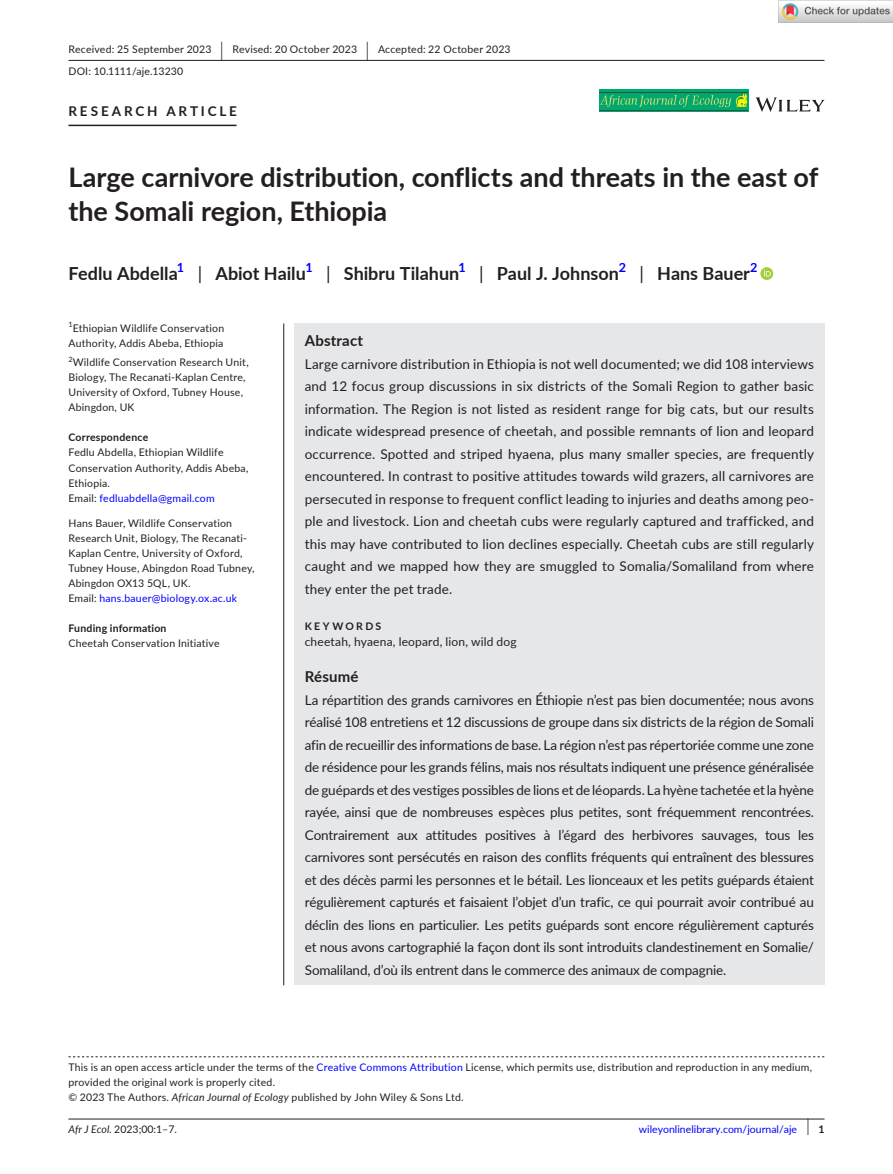
<style>
.page{position:relative;width:893px;height:1174px;background:#fff}
.page>*{position:absolute;margin:0;border:0;box-sizing:border-box;transform-origin:0 0}
.t1{font:700 27px/34.5px "Lato";color:#231f20}
.t2{font:700 18px "Lato";color:#231f20}
.t3{font:700 15px "Lato";letter-spacing:.01em;color:#231f20}
.t4{font:13.5px/22.5px "Lato";color:#231f20;text-align:justify}
.t5{font:700 13.5px "Lato";letter-spacing:.21em;color:#231f20}
.t6{font:700 12.6px "Lato";color:#00f}
.t7{font:12px "Lato";letter-spacing:.015em;color:#231f20}
.t8{font:10.5px/15px "Lato";letter-spacing:.02em;color:#231f20}
.t9{font:10.5px "Lato";color:#00f}
.t10{font:700 10.5px "Lato";letter-spacing:.02em;color:#231f20}
.t11{font:700 10.5px "Lato";letter-spacing:.22em;color:#231f20}
.t12{font:7.35px "Lato";color:#231f20}
.s1{font-size:19.65px}
.s2{font-weight:400}
.s3{color:#00f}
.s4{font-style:italic}
.s5{font-size:17.4px;color:#231f20}
.s6{font-weight:700;color:#231f20}
</style>
<div class="page">
<hr style="left:68px;top:1118px;width:756px;height:1px;background:#231f20">
<svg style="left:756px;top:97px;width:68px;height:15px"></svg>
<img style="left:599px;top:90px;width:149px;height:22px">
<svg style="left:736px;top:95px;width:11px;height:12px"></svg>
<hr style="left:599px;top:92px;width:149px;height:1px;background:#295245">
<hr style="left:599px;top:110px;width:149px;height:1px;background:#295245">
<hr style="left:68px;top:60px;width:756px;height:1px;background:#231f20">
<hr style="left:68px;top:125px;width:169px;height:1px;background:#231f20">
<svg style="left:760px;top:267px;width:13px;height:13px"></svg>
<svg style="left:764px;top:269px;width:7px;height:7px"></svg>
<div style="left:294px;top:323px;width:530px;height:662px;background:#e6e7e9"></div>
<hr style="left:283px;top:323px;width:1px;height:662px;background:#231f20">
<svg style="left:68px;top:1056px;width:756px;height:1px"></svg>
<img style="left:779px;top:0;width:114px;height:23px">
<p class="t8" style="left:68px;top:38px;width:444px;line-height:21.8px">Received: 25 September 2023 <span class="s1">|</span> Revised: 20 October 2023 <span class="s1">|</span> Accepted: 22 October 2023<br>DOI: 10.1111/aje.13230</p>
<p class="t5" style="left:68px;top:101px;width:170px">RESEARCH ARTICLE</p>
<h1 class="t1" style="left:68px;top:159px;width:751px">Large carnivore distribution, conflicts and threats in the east of the Somali region, Ethiopia</h1>
<h2 class="t2" style="left:68px;top:260px;width:111px">Fedlu Abdella</h2>
<p class="t6" style="left:177px;top:258px;width:9px">1</p>
<h2 class="t2" style="left:198px;top:260px;width:110px"><span class="s2">|</span> Abiot Hailu</h2>
<p class="t6" style="left:305px;top:258px;width:9px">1</p>
<h2 class="t2" style="left:326px;top:260px;width:135px"><span class="s2">|</span> Shibru Tilahun</h2>
<p class="t6" style="left:458px;top:258px;width:9px">1</p>
<h2 class="t2" style="left:479px;top:260px;width:141px"><span class="s2">|</span> Paul J. Johnson</h2>
<p class="t6" style="left:619px;top:258px;width:9px">2</p>
<h2 class="t2" style="left:639px;top:260px;width:112px"><span class="s2">|</span> Hans Bauer</h2>
<p class="t6" style="left:750px;top:258px;width:9px">2</p>
<p class="t12" style="left:68px;top:319px;width:6px">1</p>
<p class="t8" style="left:68px;top:320px;width:157px;text-align:center">Ethiopian Wildlife Conservation<br>Authority, Addis Abeba, Ethiopia</p>
<p class="t12" style="left:68px;top:354px;width:6px">2</p>
<p class="t8" style="left:68px;top:355px;width:182px;text-indent:4px">Wildlife Conservation Research Unit,<br>Biology, The Recanati-Kaplan Centre,<br>University of Oxford, Tubney House,<br>Abingdon, UK</p>
<p class="t10" style="left:68px;top:430px;width:81px">Correspondence</p>
<p class="t8" style="left:68px;top:445px;width:181px">Fedlu Abdella, Ethiopian Wildlife<br>Conservation Authority, Addis Abeba,<br>Ethiopia.<br>Email: <span class="s3">fedluabdella@gmail.com</span></p>
<p class="t8" style="left:68px;top:515px;width:188px">Hans Bauer, Wildlife Conservation Research Unit, Biology, The Recanati-Kaplan Centre, University of Oxford, Tubney House, Abingdon Road Tubney, Abingdon OX13 5QL, UK.<br>Email: <span class="s3">hans.bauer@biology.ox.ac.uk</span></p>
<p class="t10" style="left:68px;top:620px;width:100px">Funding information</p>
<p class="t8" style="left:68px;top:635px;width:153px">Cheetah Conservation Initiative</p>
<p class="t3" style="left:305px;top:329px;width:60px">Abstract</p>
<p class="t4" style="left:305px;top:352px;width:511px">Large carnivore distribution in Ethiopia is not well documented; we did 108 interviews and 12 focus group discussions in six districts of the Somali Region to gather basic information. The Region is not listed as resident range for big cats, but our results indicate widespread presence of cheetah, and possible remnants of lion and leopard occurrence. Spotted and striped hyaena, plus many smaller species, are frequently encountered. In contrast to positive attitudes towards wild grazers, all carnivores are persecuted in response to frequent conflict leading to injuries and deaths among peo&shy;ple and livestock. Lion and cheetah cubs were regularly captured and trafficked, and this may have contributed to lion declines especially. Cheetah cubs are still regularly caught and we mapped how they are smuggled to Somalia/Somaliland from where they enter the pet trade.</p>
<p class="t11" style="left:305px;top:618px;width:78px">KEYWORDS</p>
<p class="t7" style="left:305px;top:633px;width:213px">cheetah, hyaena, leopard, lion, wild dog</p>
<p class="t3" style="left:305px;top:665px;width:55px">Résumé</p>
<p class="t4" style="left:305px;top:688px;width:511px">La répartition des grands carnivores en Éthiopie n’est pas bien documentée; nous avons réalisé 108 entretiens et 12 discussions de groupe dans six districts de la région de Somali afin de recueillir des informations de base. La région n’est pas répertoriée comme une zone de résidence pour les grands félins, mais nos résultats indiquent une présence généralisée de guépards et des vestiges possibles de lions et de léopards. La hyène tachetée et la hyène rayée, ainsi que de nombreuses espèces plus petites, sont fréquemment rencontrées.<br>Contrairement aux attitudes positives à l’égard des herbivores sauvages, tous les carnivores sont persécutés en raison des conflits fréquents qui entraînent des blessures et des décès parmi les personnes et le bétail. Les lionceaux et les petits guépards étaient régulièrement capturés et faisaient l’objet d’un trafic, ce qui pourrait avoir contribué au déclin des lions en particulier. Les petits guépards sont encore régulièrement capturés et nous avons cartographié la façon dont ils sont introduits clandestinement en Somalie/ Somaliland, d’où ils entrent dans le commerce des animaux de compagnie.</p>
<p class="t8" style="left:68px;top:1059px;width:745px">This is an open access article under the terms of the <span class="s3">Creative Commons Attribution</span> License, which permits use, distribution and reproduction in any medium, provided the original work is properly cited.<br>© 2023 The Authors. <span class="s4">African Journal of Ecology</span> published by John Wiley &amp; Sons Ltd.</p>
<p class="t8" style="left:68px;top:1121px;width:110px"><span class="s4">Afr J Ecol.</span> 2023;00:1–7.</p>
<p class="t9" style="left:639px;top:1121px;width:187px">wileyonlinelibrary.com/journal/aje <span class="s5">|</span> <span class="s6">1</span></p>
</div>
